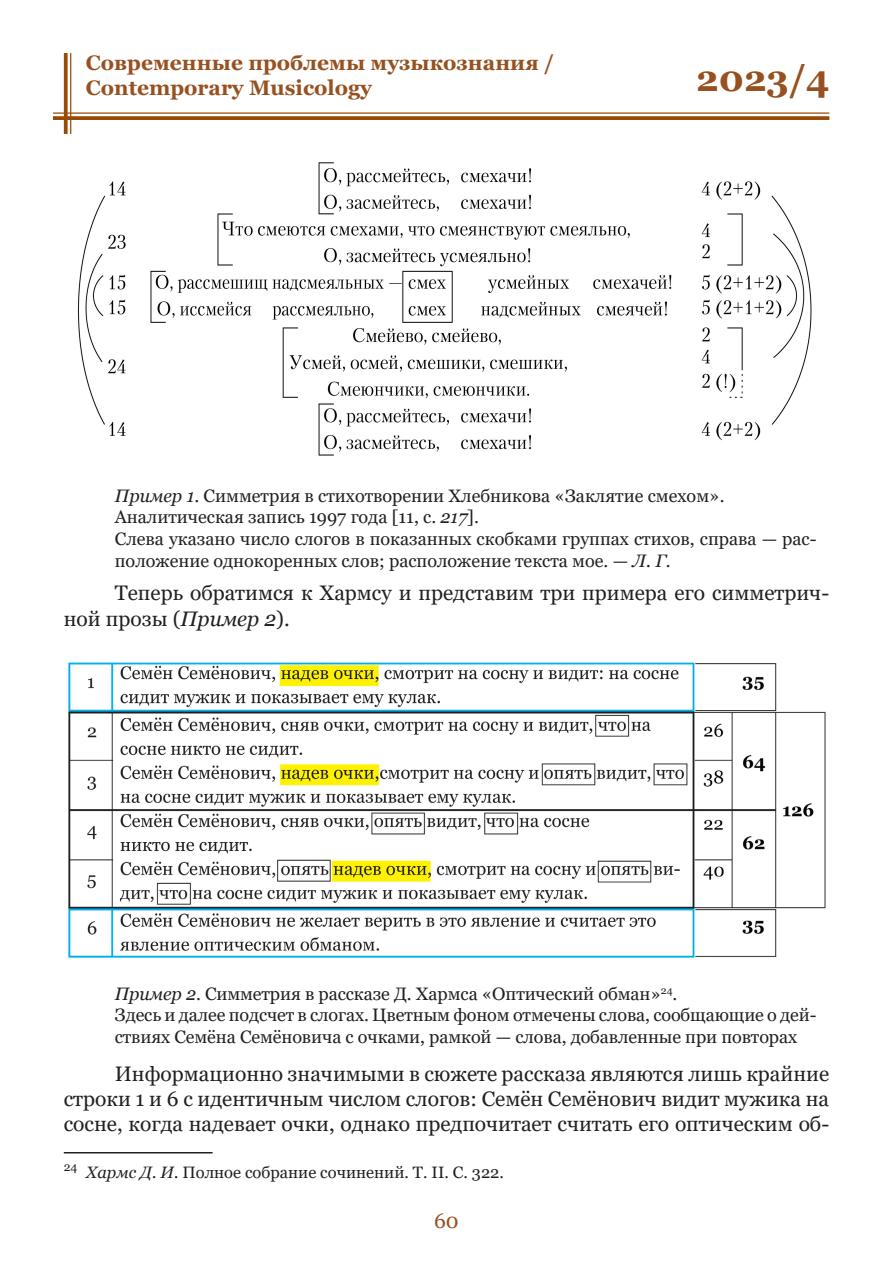
<style>
.page{position:relative;width:893px;height:1263px;background:#fff}
.page>*{position:absolute;margin:0;border:0;box-sizing:border-box;transform-origin:0 0}
.t1{font:700 36px "Georgia";color:#975120}
.t2{font:21px/25.2px "Georgia";color:#231f20}
.t3{font:700 21px/25.2px "Georgia";color:#975120}
.t4{font:21px "Georgia";color:#975120}
.t5{font:18px/21.6px "Georgia";color:#231f20}
.Сноска{font:16.5px "Georgia";color:#231f20}
.s1{font-style:italic}
</style>
<div class="page">
<hr style="left:53px;top:112px;width:776px;height:2px;background:#994b06">
<svg style="left:53px;top:116px;width:776px;height:4px;background:#9e5514"></svg>
<hr style="left:70px;top:53px;width:1px;height:81px;background:#994b06">
<svg style="left:64px;top:53px;width:4px;height:81px"></svg>
<hr style="left:64px;top:1152px;width:149px;height:1px;background:#231f20">
<img style="left:77px;top:162px;width:735px;height:294px">
<img style="left:68px;top:662px;width:758px;height:296px">
<p class="t3" style="left:86px;top:50px;width:470px">Современные проблемы музыкознания /<br>Contemporary Musicology</p>
<h1 class="t1" style="left:696px;top:55px;width:135px">2023/4</h1>
<p class="t5" style="left:115px;top:485px;width:611px"><span class="s1">Пример 1</span>. Симметрия в стихотворении Хлебникова «Заклятие смехом».</p>
<p class="t5" style="left:115px;top:507px;width:366px">Аналитическая запись 1997 года [11, с. <span class="s1">217</span>].</p>
<p class="t5" style="left:115px;top:528px;width:703px">Слева указано число слогов в показанных скобками группах стихов, справа — рас&shy;положение однокоренных слов; расположение текста мое. — <span class="s1">Л. Г</span>.</p>
<p class="t2" style="left:64px;top:581px;width:767px;text-indent:51px">Теперь обратимся к Хармсу и представим три примера его симметрич&shy;ной прозы (<span class="s1">Пример 2</span>).</p>
<p class="t5" style="left:115px;top:984px;width:564px"><span class="s1">Пример 2</span>. Симметрия в рассказе Д. Хармса «Оптический обман»<sup>24</sup>.</p>
<p class="t5" style="left:115px;top:1005px;width:703px">Здесь и далее подсчет в слогах. Цветным фоном отмечены слова, сообщающие о дей&shy;ствиях Семёна Семёновича с очками, рамкой — слова, добавленные при повторах</p>
<p class="t2" style="left:64px;top:1061px;width:767px;text-align:justify;text-indent:51px">Информационно значимыми в сюжете рассказа являются лишь крайние строки 1 и 6 с идентичным числом слогов: Семён Семёнович видит мужика на сосне, когда надевает очки, однако предпочитает считать его оптическим об-</p>
<p class="Сноска" style="left:64px;top:1162px;width:442px"><sup>24</sup> <span class="s1">Хармс Д. И.</span> Полное собрание сочинений. Т. II. С. 322.</p>
<p class="t4" style="left:434px;top:1207px;width:26px">60</p>
</div>
